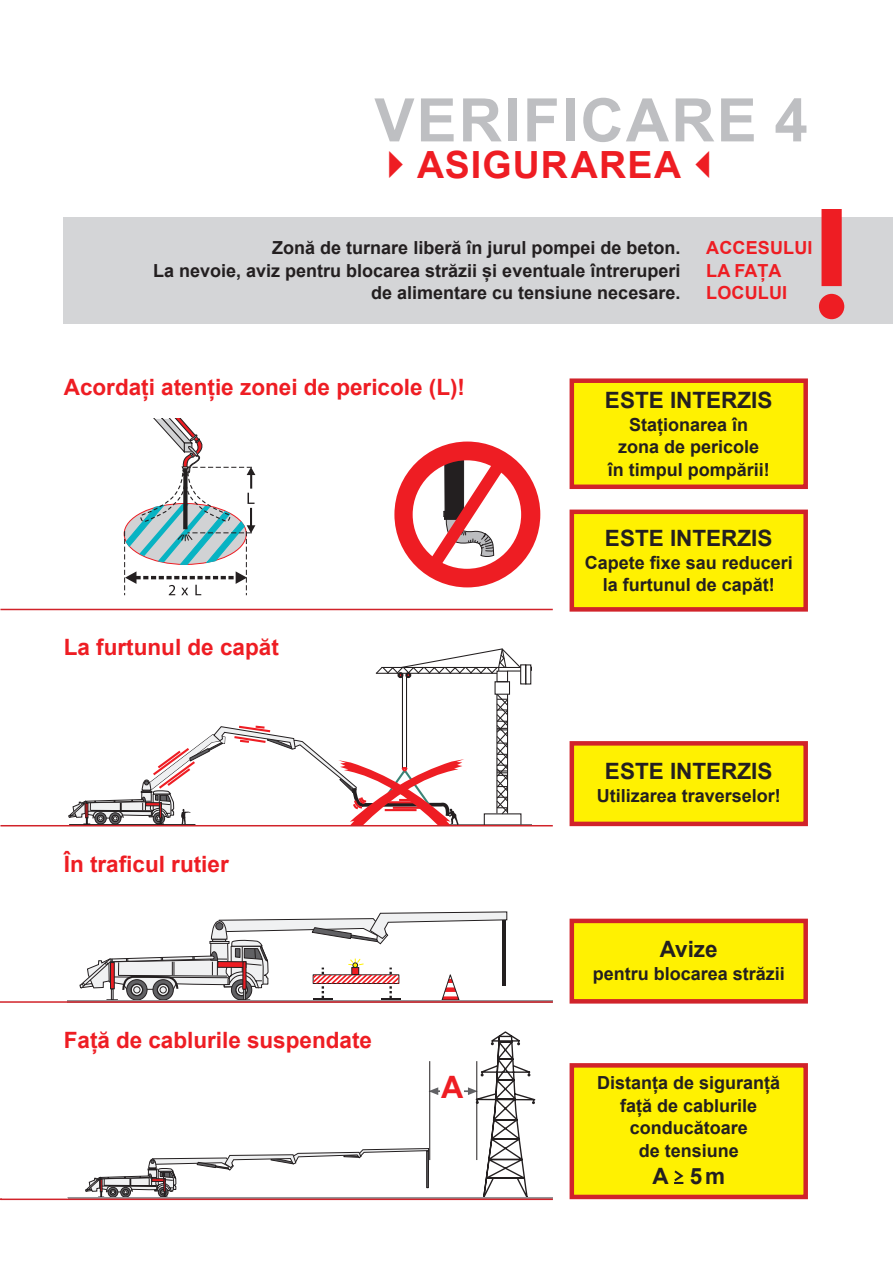
<style>
.page{position:relative;width:893px;height:1263px;background:#fff}
.page>*{position:absolute;margin:0;border:0;box-sizing:border-box;transform-origin:0 0}
.t1{font:600 143.4px "Futura ND";color:#ee1d23}
.t2{font:700 60px "Arial";letter-spacing:.035em;color:#bebfc2}
.t3{font:700 37.5px "Arial";letter-spacing:.03em;color:#ee1d23}
.t4{font:700 30.9px "Arial";color:#ee1d23}
.t5{font:700 22.5px "Arial";color:#ee1d23}
.t6{font:700 22.5px "Arial";color:#231f20}
.t7{font:700 18px/22.5px "Arial";color:#231f20;text-align:center}
.t8{font:700 18px/22.5px "Arial";letter-spacing:.01em;color:#ee1d23}
.t9{font:700 15.75px/31.5px "Arial";color:#231f20}
</style>
<div class="page">
<hr style="left:0;top:825px;width:553px;height:1px;background:#d1232a">
<hr style="left:445px;top:824px;width:86px;height:1px;background:#231f20">
<hr style="left:406px;top:673px;width:1px;height:95px;background:#231f20">
<hr style="left:402px;top:673px;width:1px;height:95px;background:#231f20">
<svg style="left:483px;top:693px;width:39px;height:132px"></svg>
<div style="left:494px;top:681px;width:16px;height:14px;border:1px solid #231f20"></div>
<div style="left:496px;top:671px;width:12px;height:11px;border:1px solid #231f20"></div>
<div style="left:525px;top:664px;width:6px;height:20px;border:1px solid #231f20"></div>
<div style="left:520px;top:664px;width:6px;height:20px;border:1px solid #231f20"></div>
<svg style="left:375px;top:648px;width:147px;height:30px"></svg>
<svg style="left:68px;top:724px;width:396px;height:101px"></svg>
<div style="left:64px;top:217px;width:829px;height:106px;background:#d4d5d7"></div>
<div style="left:570px;top:741px;width:238px;height:85px;background:#fff101;border:4px solid #d1232a"></div>
<hr style="left:438px;top:1090px;width:31px;height:2px;background:#616164">
<svg style="left:430px;top:1087px;width:8px;height:8px"></svg>
<svg style="left:85px;top:1148px;width:344px;height:49px"></svg>
<div style="left:426px;top:1151px;width:3px;height:37px;border:1px solid #231f20"></div>
<svg style="left:467px;top:1031px;width:69px;height:166px"></svg>
<hr style="left:476px;top:1061px;width:1px;height:99px;background:#231f20">
<hr style="left:429px;top:1061px;width:1px;height:99px;background:#231f20">
<hr style="left:68px;top:1197px;width:485px;height:2px;background:#939598">
<svg style="left:79px;top:911px;width:429px;height:89px"></svg>
<hr style="left:67px;top:1000px;width:486px;height:2px;background:#939598">
<div style="left:441px;top:1075px;width:23px;height:30px;background:#fff"></div>
<div style="left:570px;top:1063px;width:238px;height:136px;background:#fff101;border:4px solid #d1232a"></div>
<div style="left:570px;top:919px;width:238px;height:84px;background:#fff101;border:4px solid #d1232a"></div>
<svg style="left:674px;top:1170px;width:10px;height:14px"></svg>
<hr style="left:0;top:609px;width:553px;height:1px;background:#d1232a">
<svg style="left:123px;top:419px;width:132px;height:176px"></svg>
<svg style="left:394px;top:441px;width:146px;height:146px"></svg>
<div style="left:570px;top:378px;width:238px;height:111px;background:#fff101;border:4px solid #d1232a"></div>
<div style="left:570px;top:510px;width:238px;height:102px;background:#fff101;border:4px solid #d1232a"></div>
<hr style="left:0;top:1198px;width:553px;height:2px;background:#d1232a">
<hr style="left:0;top:1001px;width:553px;height:2px;background:#d1232a">
<h2 class="t2" style="left:374px;top:78px;width:435px">VERIFICARE 4</h2>
<h3 class="t3" style="left:417px;top:138px;width:266px">ASIGURAREA</h3>
<p class="t7" style="left:153px;top:237px;width:529px;text-align:right">Zonă de turnare liberă în jurul pompei de beton.<br>La nevoie, aviz pentru blocarea străzii și eventuale întreruperi de alimentare cu tensiune necesare.</p>
<h1 class="t1" style="left:811px;top:167px;width:42px">!</h1>
<p class="t8" style="left:706px;top:237px;width:108px">ACCESULUI<br>LA FAȚA<br>LOCULUI</p>
<p class="t5" style="left:64px;top:371px;width:403px">Acordați atenție zonei de pericole (L)!</p>
<p class="t5" style="left:64px;top:631px;width:217px">La furtunul de capăt</p>
<p class="t5" style="left:64px;top:848px;width:167px">În traficul rutier</p>
<p class="t5" style="left:64px;top:1024px;width:310px">Față de cablurile suspendate</p>
<h3 class="t4" style="left:441px;top:1065px;width:24px">A</h3>
<p class="t6" style="left:605px;top:384px;width:169px">ESTE INTERZIS</p>
<p class="t7" style="left:608px;top:413px;width:164px">Staționarea în zona de pericole<br>în timpul pompării!</p>
<p class="t6" style="left:605px;top:522px;width:169px">ESTE INTERZIS</p>
<p class="t7" style="left:585px;top:551px;width:210px">Capete fixe sau reduceri la furtunul de capăt!</p>
<p class="t9" style="left:566px;top:521px;width:122px">feste Endstücke<br>Reduzierungen</p>
<p class="t6" style="left:605px;top:755px;width:169px">ESTE INTERZIS</p>
<p class="t7" style="left:597px;top:784px;width:186px">Utilizarea traverselor!</p>
<p class="t6" style="left:660px;top:933px;width:59px">Avize</p>
<p class="t7" style="left:593px;top:962px;width:194px">pentru blocarea străzii</p>
<p class="t7" style="left:597px;top:1072px;width:185px">Distanța de siguranță față de cablurile conducătoare<br>de tensiune</p>
<p class="t6" style="left:652px;top:1160px;width:74px">A 5m</p>
</div>
